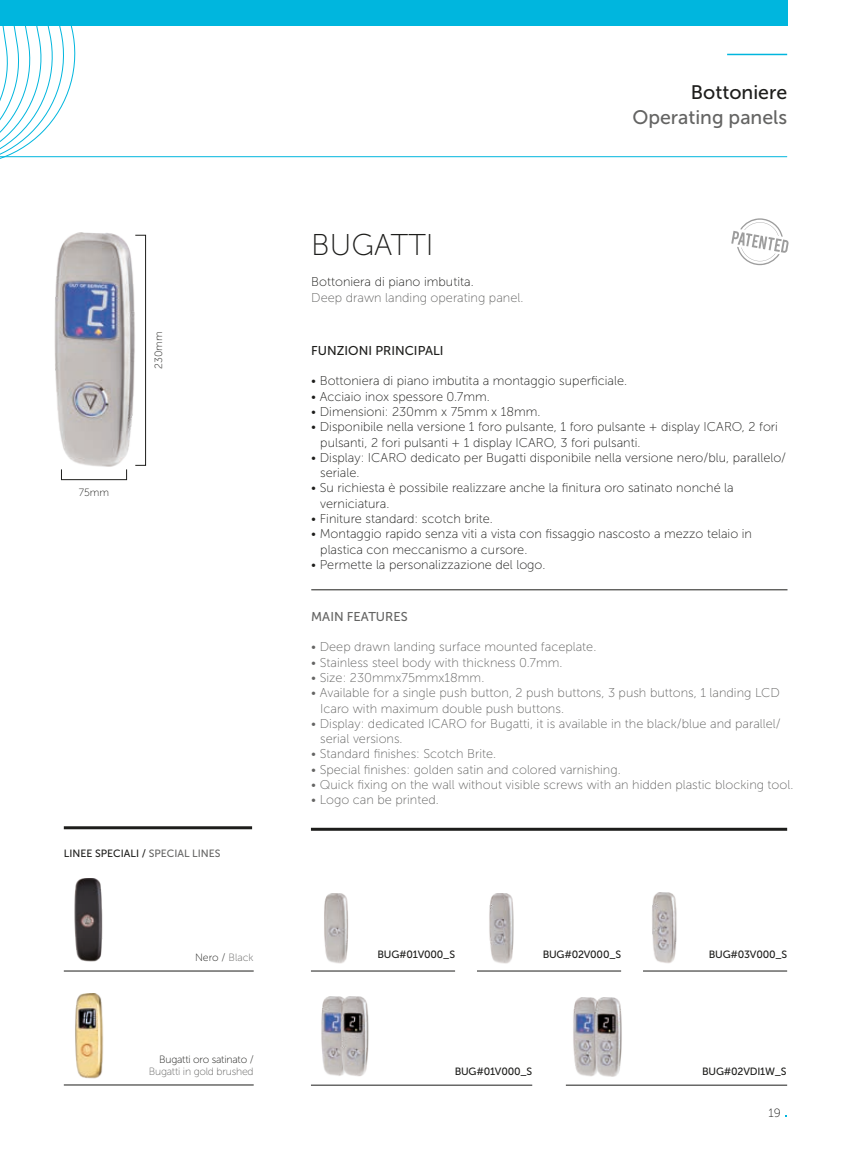
<style>
.page{position:relative;width:851px;height:1149px;background:#fff}
.page>*{position:absolute;margin:0;border:0;box-sizing:border-box;transform-origin:0 0}
.t1{font:30px "Museo Sans 100";color:#1d1d1b}
.t2{font:19.5px "Museo Sans 500";color:#646463}
.t3{font:19.5px "Museo Sans 500";color:#1d1d1b}
.t4{font:12.75px/15.3px "Museo Sans 100";color:#1d1d1b}
.t5{font:12.75px/15.3px "Museo Sans 100";color:#646463}
.t6{font:12.75px "Museo Sans 500";color:#1d1d1b}
.t7{font:12.75px "Museo Sans 500";color:#646463}
.t8{font:12px "Museo Sans 100";color:#1d1d1b}
.t9{font:10.5px "Museo Sans 500";letter-spacing:-.02em;color:#1d1d1b}
.t10{font:10.5px "Museo Sans 100";letter-spacing:-.02em;color:#1d1d1b}
.t11{font:10.5px "Museo Sans 500";color:#1d1d1b}
.t12{font:10.5px "Museo Sans 100";letter-spacing:-.02em;color:#646463}
.t13{font:10.5px "Museo Sans 100";color:#1d1d1b}
.s1{color:#646463}
</style>
<div class="page">
<svg style="left:0;top:26px;width:81px;height:133px"></svg>
<hr style="left:727px;top:54px;width:60px;height:1px;background:#00b6de">
<hr style="left:0;top:156px;width:787px;height:1px;background:#00b6de">
<div style="left:0;top:0;width:787px;height:26px;background:#00b6de"></div>
<img style="left:54px;top:233px;width:93px;height:248px">
<img style="left:324px;top:893px;width:25px;height:71px">
<img style="left:321px;top:996px;width:9px;height:79px">
<img style="left:330px;top:996px;width:39px;height:81px">
<img style="left:489px;top:893px;width:25px;height:71px">
<img style="left:652px;top:892px;width:25px;height:71px">
<img style="left:573px;top:997px;width:12px;height:79px">
<img style="left:585px;top:997px;width:37px;height:80px">
<img style="left:75px;top:993px;width:29px;height:86px">
<img style="left:74px;top:878px;width:29px;height:84px">
<svg style="left:731px;top:218px;width:57px;height:47px"></svg>
<div style="left:135px;top:235px;width:11px;height:230px;border:1px solid #1d1d1b"></div>
<hr style="left:311px;top:589px;width:476px;height:1px;background:#1d1d1b">
<hr style="left:64px;top:970px;width:190px;height:1px;background:#1d1d1b">
<hr style="left:64px;top:1084px;width:190px;height:1px;background:#1d1d1b">
<hr style="left:311px;top:827px;width:476px;height:3px;background:#1d1d1b">
<hr style="left:64px;top:826px;width:188px;height:3px;background:#1d1d1b">
<hr style="left:311px;top:1084px;width:221px;height:1px;background:#1d1d1b">
<hr style="left:311px;top:970px;width:144px;height:1px;background:#1d1d1b">
<hr style="left:477px;top:970px;width:144px;height:1px;background:#1d1d1b">
<hr style="left:643px;top:970px;width:144px;height:1px;background:#1d1d1b">
<hr style="left:565px;top:1084px;width:222px;height:1px;background:#1d1d1b">
<p class="t10" style="left:153px;top:369px;width:39px;rotate:-90deg">230mm</p>
<p class="t10" style="left:79px;top:487px;width:32px">75mm</p>
<p class="t11" style="left:64px;top:847px;width:158px">LINEE SPECIALI / <span class="s1">SPECIAL LINES</span></p>
<p class="t13" style="left:195px;top:951px;width:60px">Nero / <span class="s1">Black</span></p>
<p class="t10" style="left:159px;top:1053px;width:96px">Bugatti oro satinato /</p>
<p class="t12" style="left:149px;top:1065px;width:106px">Bugatti in gold brushed</p>
<h1 class="t1" style="left:311px;top:229px;width:124px">BUGATTI</h1>
<p class="t4" style="left:311px;top:274px;width:164px">Bottoniera di piano imbutita.</p>
<p class="t5" style="left:311px;top:290px;width:213px">Deep drawn landing operating panel.</p>
<h2 class="t3" style="left:690px;top:81px;width:98px">Bottoniere</h2>
<h2 class="t2" style="left:632px;top:107px;width:156px">Operating panels</h2>
<p class="t6" style="left:311px;top:343px;width:134px">FUNZIONI PRINCIPALI</p>
<p class="t4" style="left:311px;top:373px;width:317px">• Bottoniera di piano imbutita a montaggio superficiale.</p>
<p class="t4" style="left:311px;top:388px;width:180px">• Acciaio inox spessore 0.7mm.</p>
<p class="t4" style="left:311px;top:404px;width:231px">• Dimensioni: 230mm x 75mm x 18mm.</p>
<p class="t4" style="left:320px;top:419px;width:459px;text-indent:-9px">• Disponibile nella versione 1 foro pulsante, 1 foro pulsante + display ICARO, 2 fori pulsanti, 2 fori pulsanti + 1 display ICARO, 3 fori pulsanti.</p>
<p class="t4" style="left:320px;top:450px;width:467px;text-indent:-9px">• Display: ICARO dedicato per Bugatti disponibile nella versione nero/blu, parallelo/ seriale.</p>
<p class="t4" style="left:320px;top:480px;width:415px;text-indent:-9px">• Su richiesta è possibile realizzare anche la finitura oro satinato nonché la verniciatura.</p>
<p class="t4" style="left:311px;top:511px;width:183px">• Finiture standard: scotch brite.</p>
<p class="t4" style="left:320px;top:526px;width:433px;text-indent:-9px">• Montaggio rapido senza viti a vista con fissaggio nascosto a mezzo telaio in plastica con meccanismo a cursore.</p>
<p class="t4" style="left:311px;top:557px;width:236px">• Permette la personalizzazione del logo.</p>
<p class="t7" style="left:311px;top:609px;width:98px">MAIN FEATURES</p>
<p class="t5" style="left:311px;top:639px;width:286px">• Deep drawn landing surface mounted faceplate.</p>
<p class="t5" style="left:311px;top:654px;width:253px">• Stainless steel body with thickness 0.7mm.</p>
<p class="t5" style="left:311px;top:669px;width:174px">• Size: 230mmx75mmx18mm.</p>
<p class="t5" style="left:320px;top:685px;width:461px;text-indent:-9px">• Available for a single push button, 2 push buttons, 3 push buttons, 1 landing LCD<br>Icaro with maximum double push buttons.</p>
<p class="t5" style="left:320px;top:715px;width:462px;text-indent:-9px">• Display: dedicated ICARO for Bugatti, it is available in the black/blue and parallel/ serial versions.</p>
<p class="t5" style="left:311px;top:746px;width:186px">• Standard finishes: Scotch Brite.</p>
<p class="t5" style="left:311px;top:761px;width:311px">• Special finishes: golden satin and colored varnishing.</p>
<p class="t5" style="left:311px;top:777px;width:483px">• Quick fixing on the wall without visible screws with an hidden plastic blocking tool.</p>
<p class="t5" style="left:311px;top:792px;width:129px">• Logo can be printed.</p>
<p class="t9" style="left:377px;top:948px;width:79px">BUG#01V000_S</p>
<p class="t9" style="left:542px;top:948px;width:80px">BUG#02V000_S</p>
<p class="t9" style="left:708px;top:948px;width:80px">BUG#03V000_S</p>
<p class="t9" style="left:454px;top:1065px;width:79px">BUG#01V000_S</p>
<p class="t9" style="left:702px;top:1065px;width:86px">BUG#02VDI1W_S</p>
<p class="t8" style="left:768px;top:1106px;width:14px">19</p>
</div>
